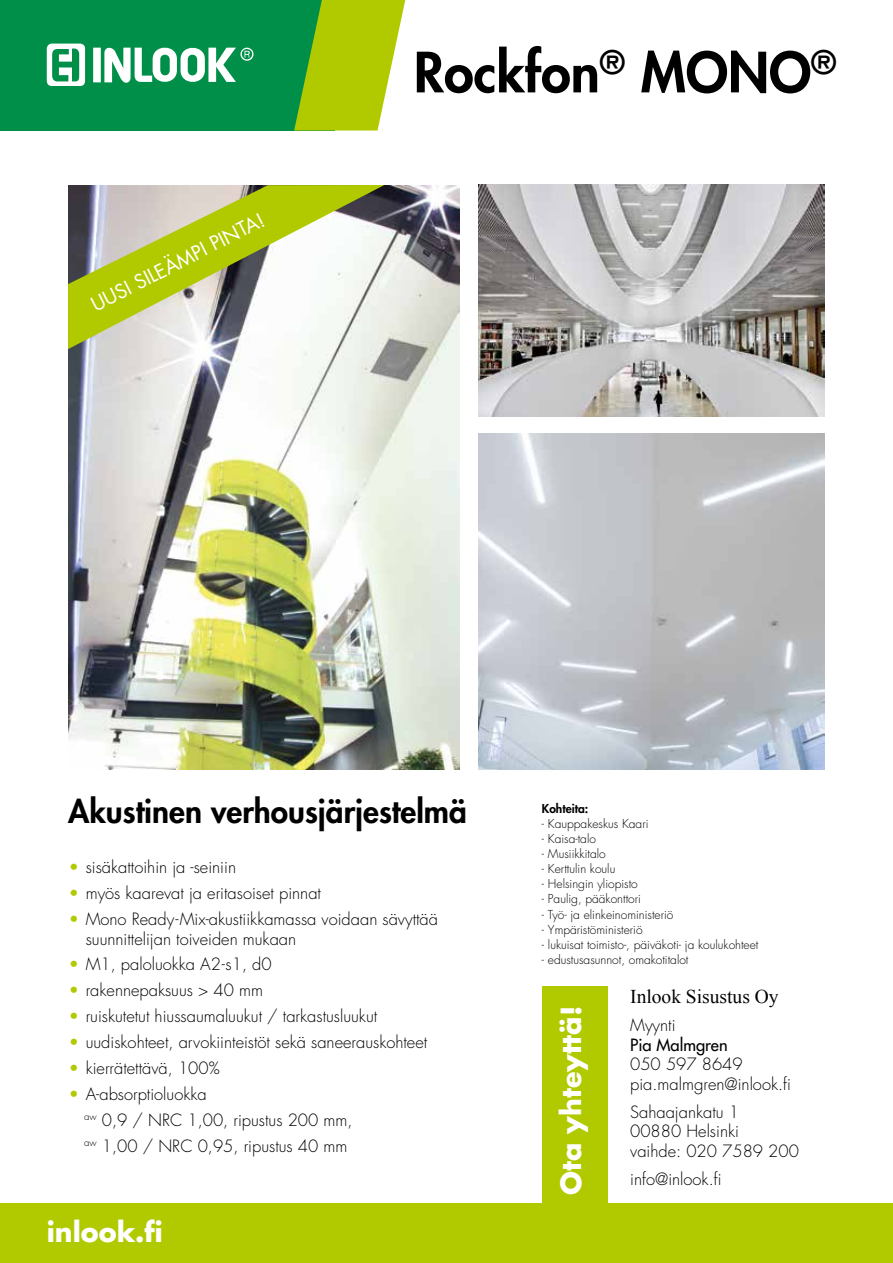
<style>
.page{position:relative;width:893px;height:1263px;background:#fff}
.page>*{position:absolute;margin:0;border:0;box-sizing:border-box;transform-origin:0 0}
.t1{font:800 54px "Futura Std";color:#000}
.t2{font:800 31.5px "Futura Std";color:#000}
.t3{font:700 27px "Futura Std";color:#fff}
.t4{font:19.5px "Futura Std";color:#fff}
.t5{font:19.5px "Times New Roman";color:#000}
.t6{font:300 16.5px/19.5px "Futura Std";color:#000}
.t7{font:500 16.5px "Futura Std";color:#000}
.t8{font:300 12px "Futura Std";color:#000}
.t9{font:800 12px "Futura Std";color:#000}
.s1{color:#b1ca00}
</style>
<div class="page">
<div style="left:0;top:0;width:335px;height:131px;background:#008f48"></div>
<svg style="left:294px;top:0;width:112px;height:131px"></svg>
<svg style="left:47px;top:44px;width:206px;height:42px"></svg>
<img style="left:68px;top:185px;width:391px;height:585px">
<div style="left:0;top:1203px;width:893px;height:60px;background:#b1ca00"></div>
<div style="left:542px;top:986px;width:66px;height:277px;background:#b1ca00"></div>
<img style="left:478px;top:185px;width:347px;height:231px">
<img style="left:478px;top:434px;width:347px;height:335px">
<svg style="left:68px;top:185px;width:316px;height:164px"></svg>
<p class="t4" style="left:87px;top:294px;width:193px;rotate:-27deg">UUSI SILEÄMPI PINTA!</p>
<h1 class="t1" style="left:414px;top:38px;width:424px">Rockfon<sup>®</sup> MONO<sup>®</sup></h1>
<h2 class="t2" style="left:68px;top:792px;width:400px">Akustinen verhousjärjestelmä</h2>
<p class="t6" style="left:69px;top:858px;width:169px"><span class="s1">•</span> sisäkattoihin ja -seiniin</p>
<p class="t6" style="left:69px;top:884px;width:254px"><span class="s1">•</span> myös kaarevat ja eritasoiset pinnat</p>
<p class="t6" style="left:86px;top:910px;width:354px;text-indent:-17px"><span class="s1">•</span> Mono Ready-Mix-akustiikkamassa voidaan sävyttää suunnittelijan toiveiden mukaan</p>
<p class="t6" style="left:69px;top:955px;width:204px"><span class="s1">•</span> M1, paloluokka A2-s1, d0</p>
<p class="t6" style="left:69px;top:981px;width:196px"><span class="s1">•</span> rakennepaksuus &gt; 40 mm</p>
<p class="t6" style="left:69px;top:1007px;width:310px"><span class="s1">•</span> ruiskutetut hiussaumaluukut / tarkastusluukut</p>
<p class="t6" style="left:69px;top:1033px;width:360px"><span class="s1">•</span> uudiskohteet, arvokiinteistöt sekä saneerauskohteet</p>
<p class="t6" style="left:69px;top:1059px;width:153px"><span class="s1">•</span> kierrätettävä, 100%</p>
<p class="t6" style="left:84px;top:1081px;width:270px;line-height:26px;text-indent:-15px"><span class="s1">•</span> A-absorptioluokka<br><sup>aw</sup> 0,9 / NRC 1,00, ripustus 200 mm, <sup>aw</sup> 1,00 / NRC 0,95, ripustus 40 mm</p>
<h3 class="t3" style="left:47px;top:1213px;width:118px">inlook.fi</h3>
<p class="t9" style="left:542px;top:801px;width:48px">Kohteita:</p>
<p class="t8" style="left:542px;top:817px;width:108px">- Kauppakeskus Kaari</p>
<p class="t8" style="left:542px;top:832px;width:56px">- Kaisa-talo</p>
<p class="t8" style="left:542px;top:847px;width:65px">- Musiikkitalo</p>
<p class="t8" style="left:542px;top:862px;width:75px">- Kerttulin koulu</p>
<p class="t8" style="left:542px;top:877px;width:97px">- Helsingin yliopisto</p>
<p class="t8" style="left:542px;top:892px;width:100px">- Paulig, pääkonttori</p>
<p class="t8" style="left:542px;top:907px;width:133px">- Työ- ja elinkeinoministeriö</p>
<p class="t8" style="left:542px;top:922px;width:102px">- Ympäristöministeriö</p>
<p class="t8" style="left:542px;top:937px;width:218px">- lukuisat toimisto-, päiväkoti- ja koulukohteet</p>
<p class="t8" style="left:542px;top:952px;width:148px">- edustusasunnot, omakotitalot</p>
<h3 class="t3" style="left:553px;top:1195px;width:190px;rotate:-90deg">Ota yhteyttä!</h3>
<p class="t5" style="left:630px;top:984px;width:150px">Inlook Sisustus Oy</p>
<p class="t6" style="left:630px;top:1016px;width:47px">Myynti</p>
<p class="t7" style="left:630px;top:1034px;width:99px">Pia Malmgren</p>
<p class="t6" style="left:630px;top:1055px;width:162px">050 597 8649 pia.malmgren@inlook.fi</p>
<p class="t6" style="left:630px;top:1102px;width:170px">Sahaajankatu 1<br>00880 Helsinki<br>vaihde: 020 7589 200</p>
<p class="t6" style="left:630px;top:1169px;width:93px">info@inlook.fi</p>
</div>
